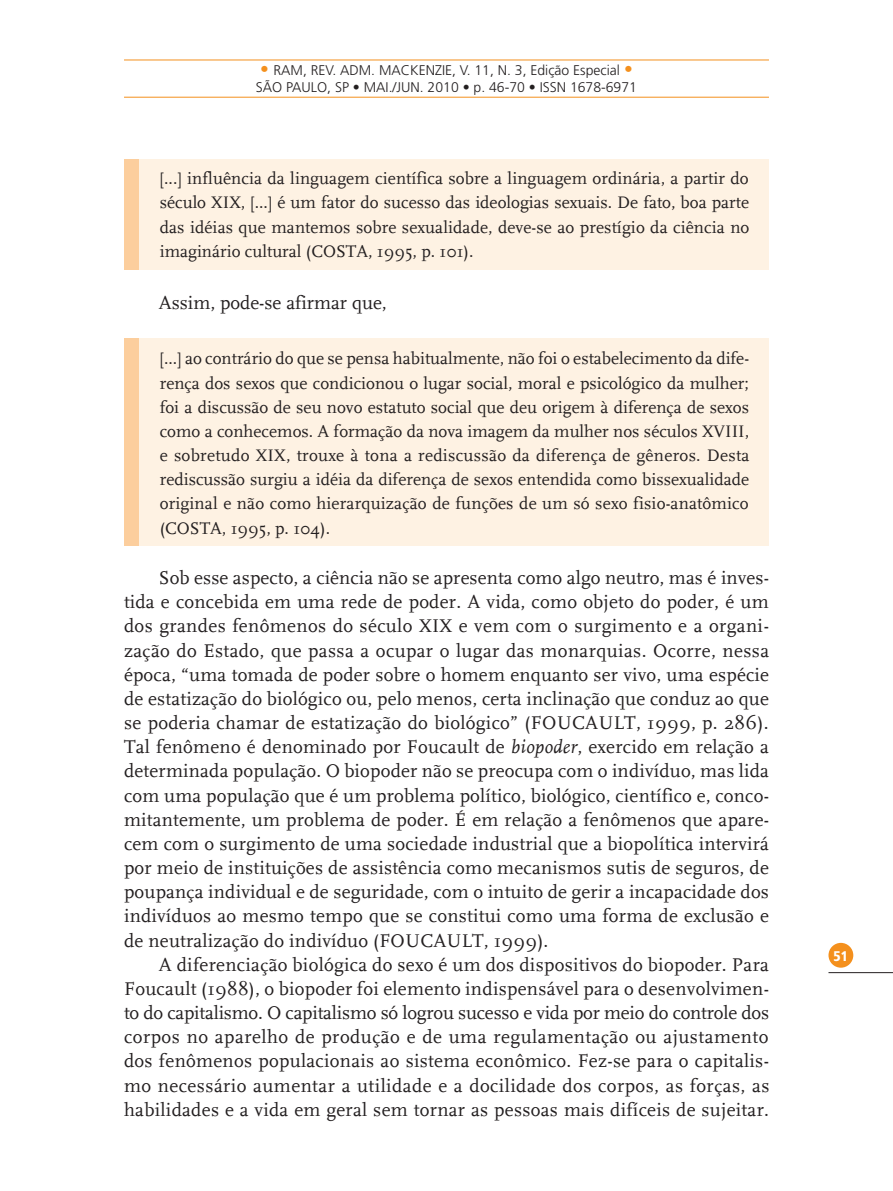
<style>
.page{position:relative;width:893px;height:1191px;background:#fff}
.page>*{position:absolute;margin:0;border:0;box-sizing:border-box;transform-origin:0 0}
.t1{font:19.25px/24.2px "FF Scala Definitive";letter-spacing:.01em;color:#231f20;text-align:justify}
.t2{font:17.5px/24.2px "FF Scala Definitive";letter-spacing:.005em;color:#231f20;text-align:justify}
.t3{font:300 14px/16.8px "Frutiger LT Std";color:#231f20}
.t4{font:900 condensed 14px "Frutiger LT Std";color:#fff}
.s1{font-size:17.5px;color:#f4901d}
.s2{font-style:italic}
</style>
<div class="page">
<div style="left:828px;top:943px;width:25px;height:24px;background:#f4901d;border-radius:50%"></div>
<hr style="left:828px;top:972px;width:65px;height:1px;background:#231f20">
<hr style="left:124px;top:97px;width:645px;height:1px;background:#f4901d">
<hr style="left:124px;top:60px;width:645px;height:1px;background:#f4901d">
<div style="left:124px;top:159px;width:16px;height:110px;background:#fcce9d"></div>
<div style="left:140px;top:159px;width:629px;height:110px;background:#fef2e3"></div>
<div style="left:124px;top:339px;width:16px;height:207px;background:#fcce9d"></div>
<div style="left:140px;top:339px;width:629px;height:207px;background:#fef2e3"></div>
<p class="t3" style="left:256px;top:62px;width:383px"><span class="s1">•</span> RAM, REV. ADM. MACKENZIE, V. 11, N. 3, Edição Especial <span class="s1">•<br></span>SÃO PAULO, SP • MAI./JUN. 2010 • p. 46-70 • ISSN 1678-6971</p>
<p class="t2" style="left:160px;top:167px;width:591px">[...] influência da linguagem científica sobre a linguagem ordinária, a partir do século XIX, [...] é um fator do sucesso das ideologias sexuais. De fato, boa parte das idéias que mantemos sobre sexualidade, deve-se ao prestígio da ciência no imaginário cultural (COSTA, 1995, p. 101).</p>
<p class="t1" style="left:159px;top:291px;width:229px">Assim, pode-se afirmar que,</p>
<p class="t2" style="left:160px;top:347px;width:591px">[...] ao contrário do que se pensa habitualmente, não foi o estabelecimento da dife&shy;rença dos sexos que condicionou o lugar social, moral e psicológico da mulher; foi a discussão de seu novo estatuto social que deu origem à diferença de sexos como a conhecemos. A formação da nova imagem da mulher nos séculos XVIII, e sobretudo XIX, trouxe à tona a rediscussão da diferença de gêneros. Desta rediscussão surgiu a idéia da diferença de sexos entendida como bissexualidade original e não como hierarquização de funções de um só sexo fisio-anatômico (COSTA, 1995, p. 104).</p>
<p class="t1" style="left:124px;top:566px;width:647px;text-indent:35px">Sob esse aspecto, a ciência não se apresenta como algo neutro, mas é inves&shy;tida e concebida em uma rede de poder. A vida, como objeto do poder, é um dos grandes fenômenos do século XIX e vem com o surgimento e a organi&shy;zação do Estado, que passa a ocupar o lugar das monarquias. Ocorre, nessa época, “uma tomada de poder sobre o homem enquanto ser vivo, uma espécie de estatização do biológico ou, pelo menos, certa inclinação que conduz ao que se poderia chamar de estatização do biológico” (FOUCAULT, 1999, p. 286).<br>Tal fenômeno é denominado por Foucault de <span class="s2">biopoder</span>, exercido em relação a determinada população. O biopoder não se preocupa com o indivíduo, mas lida com uma população que é um problema político, biológico, científico e, conco&shy;mitantemente, um problema de poder. É em relação a fenômenos que apare&shy;cem com o surgimento de uma sociedade industrial que a biopolítica intervirá por meio de instituições de assistência como mecanismos sutis de seguros, de poupança individual e de seguridade, com o intuito de gerir a incapacidade dos indivíduos ao mesmo tempo que se constitui como uma forma de exclusão e de neutralização do indivíduo (FOUCAULT, 1999).</p>
<p class="t1" style="left:124px;top:952px;width:647px;text-indent:35px">A diferenciação biológica do sexo é um dos dispositivos do biopoder. Para Foucault (1988), o biopoder foi elemento indispensável para o desenvolvimen&shy;to do capitalismo. O capitalismo só logrou sucesso e vida por meio do controle dos corpos no aparelho de produção e de uma regulamentação ou ajustamento dos fenômenos populacionais ao sistema econômico. Fez-se para o capitalis&shy;mo necessário aumentar a utilidade e a docilidade dos corpos, as forças, as habilidades e a vida em geral sem tornar as pessoas mais difíceis de sujeitar.</p>
<p class="t4" style="left:834px;top:947px;width:16px">51</p>
</div>
